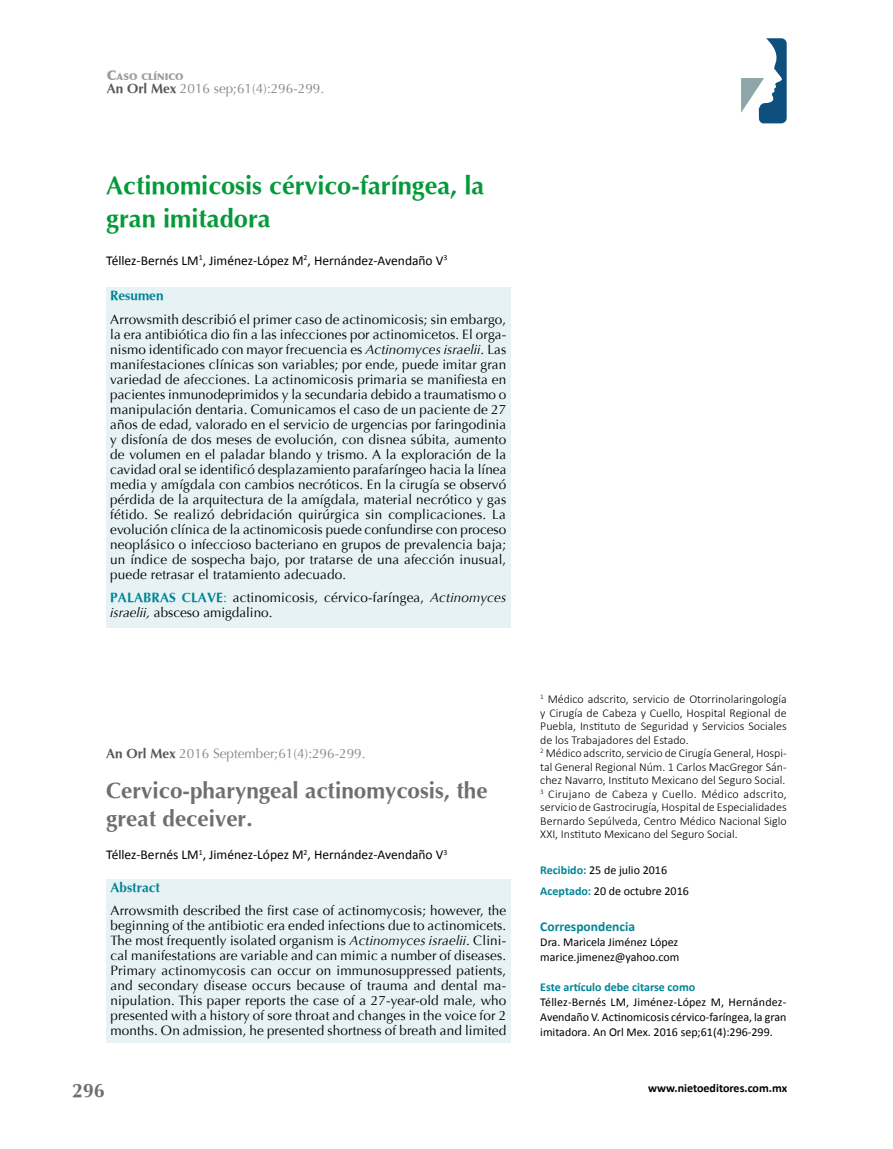
<style>
.page{position:relative;width:893px;height:1149px;background:#fff}
.page>*{position:absolute;margin:0;border:0;box-sizing:border-box;transform-origin:0 0}
.t1{font:700 25.5px/33px "Optima";color:#039a39}
.t2{font:700 22.5px/28.5px "Optima";color:#706f6f}
.t3{font:700 19.5px "Optima";color:#706f6f}
.t4{font:13.5px/15px "Optima";letter-spacing:.01em;color:#000;text-align:justify}
.t5{font:13.5px "Calibri";color:#000}
.t6{font:13.5px "Optima";color:#878787}
.t7{font:700 13.5px "Optima";color:#008496}
.t8{font:700 13.5px "Calibri";color:#008496}
.t9{font:300 12px/13.5px "Calibri";color:#000}
.t10{font:12px/15px "Calibri";color:#000}
.t11{font:700 12px "Calibri";color:#008496}
.t12{font:700 12px "Calibri";color:#000}
.t13{font:900 9.45px "Optima";color:#9d9d9c}
.s1{font-size:13.5px}
.s2{font-weight:700;color:#575756}
.s3{font-style:italic}
.s4{font-weight:700;color:#008496}
.s5{color:#008496}
</style>
<div class="page">
<div style="left:106px;top:288px;width:405px;height:340px;background:#e7f2f5"></div>
<div style="left:106px;top:879px;width:405px;height:163px;background:#e7f2f5"></div>
<svg style="left:741px;top:38px;width:46px;height:85px"></svg>
<p class="t13" style="left:107px;top:70px;width:78px"><span class="s1">C</span>ASO CLÍNICO</p>
<p class="t6" style="left:107px;top:81px;width:219px"><span class="s2">An Orl Mex</span> 2016 sep;61(4):296-299.</p>
<h1 class="t1" style="left:106px;top:169px;width:379px">Actinomicosis cérvico-faríngea, la gran imitadora</h1>
<p class="t5" style="left:106px;top:251px;width:343px">Téllez-Bernés LM<sup>1</sup>, Jiménez-López M<sup>2</sup>, Hernández-Avendaño V<sup>3</sup></p>
<p class="t7" style="left:110px;top:288px;width:55px">Resumen</p>
<p class="t4" style="left:110px;top:312px;width:398px">Arrowsmith describió el primer caso de actinomicosis; sin embargo, la era antibiótica dio fin a las infecciones por actinomicetos. El orga&shy;nismo identificado con mayor frecuencia es <span class="s3">Actinomyces israelii</span>. Las manifestaciones clínicas son variables; por ende, puede imitar gran variedad de afecciones. La actinomicosis primaria se manifiesta en pacientes inmunodeprimidos y la secundaria debido a traumatismo o manipulación dentaria. Comunicamos el caso de un paciente de 27 años de edad, valorado en el servicio de urgencias por faringodinia y disfonía de dos meses de evolución, con disnea súbita, aumento de volumen en el paladar blando y trismo. A la exploración de la cavidad oral se identificó desplazamiento parafaríngeo hacia la línea media y amígdala con cambios necróticos. En la cirugía se observó pérdida de la arquitectura de la amígdala, material necrótico y gas fétido. Se realizó debridación quirúrgica sin complicaciones. La evolución clínica de la actinomicosis puede confundirse con proceso neoplásico o infeccioso bacteriano en grupos de prevalencia baja; un índice de sospecha bajo, por tratarse de una afección inusual, puede retrasar el tratamiento adecuado.</p>
<p class="t4" style="left:110px;top:590px;width:398px"><span class="s4">PALABRAS CLAVE</span><span class="s5">:</span> actinomicosis, cérvico-faríngea, <span class="s3">Actinomyces israelii,</span> absceso amigdalino.</p>
<p class="t6" style="left:106px;top:745px;width:261px"><span class="s2">An Orl Mex</span> 2016 September;61(4):296-299.</p>
<h2 class="t2" style="left:106px;top:775px;width:383px">Cervico-pharyngeal actinomycosis, the great deceiver.</h2>
<p class="t5" style="left:106px;top:846px;width:343px">Téllez-Bernés LM<sup>1</sup>, Jiménez-López M<sup>2</sup>, Hernández-Avendaño V<sup>3</sup></p>
<p class="t7" style="left:111px;top:879px;width:51px">Abstract</p>
<p class="t4" style="left:111px;top:903px;width:397px">Arrowsmith described the first case of actinomycosis; however, the beginning of the antibiotic era ended infections due to actinomicets.<br>The most frequently isolated organism is <span class="s3">Actinomyces israelii</span>. Clini&shy;cal manifestations are variable and can mimic a number of diseases.<br>Primary actinomycosis can occur on immunosuppressed patients, and secondary disease occurs because of trauma and dental ma&shy;nipulation. This paper reports the case of a 27-year-old male, who presented with a history of sore throat and changes in the voice for 2 months. On admission, he presented shortness of breath and limited</p>
<p class="t9" style="left:540px;top:691px;width:248px"><sup>1</sup> Médico adscrito, servicio de Otorrinolaringología y Cirugía de Cabeza y Cuello, Hospital Regional de Puebla, Instituto de Seguridad y Servicios Sociales de los Trabajadores del Estado.<br><sup>2</sup> Médico adscrito, servicio de Cirugía General, Hospi&shy;tal General Regional Núm. 1 Carlos MacGregor Sán&shy;chez Navarro, Instituto Mexicano del Seguro Social.<br><sup>3</sup> Cirujano de Cabeza y Cuello. Médico adscrito, servicio de Gastrocirugía, Hospital de Especialidades Bernardo Sepúlveda, Centro Médico Nacional Siglo XXI, Instituto Mexicano del Seguro Social.</p>
<p class="t10" style="left:540px;top:859px;width:150px;line-height:21px"><span class="s4">Recibido:</span> 25 de julio 2016<br><span class="s4">Aceptado:</span> 20 de octubre 2016</p>
<p class="t8" style="left:540px;top:917px;width:96px">Correspondencia</p>
<p class="t10" style="left:540px;top:933px;width:141px">Dra. Maricela Jiménez López marice.jimenez@yahoo.com</p>
<p class="t11" style="left:540px;top:978px;width:156px">Este artículo debe citarse como</p>
<p class="t10" style="left:540px;top:993px;width:248px;text-align:justify">Téllez-Bernés LM, Jiménez-López M, Hernández-Avendaño V. Actinomicosis cérvico-faríngea, la gran imitadora. An Orl Mex. 2016 sep;61(4):296-299.</p>
<h3 class="t3" style="left:72px;top:1079px;width:34px">296</h3>
<p class="t12" style="left:648px;top:1079px;width:140px">www.nietoeditores.com.mx</p>
</div>
